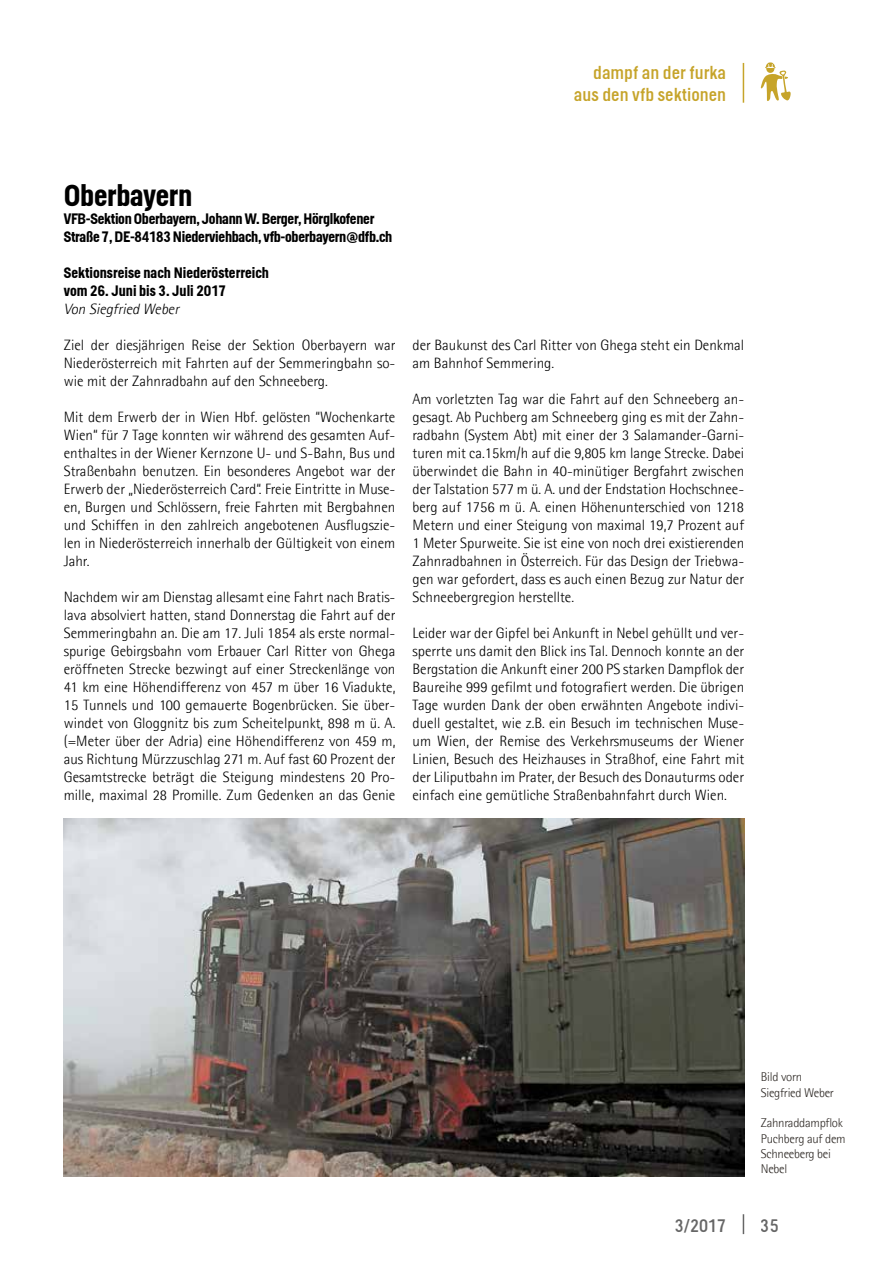
<style>
.page{position:relative;width:893px;height:1263px;background:#fff}
.page>*{position:absolute;margin:0;border:0;box-sizing:border-box;transform-origin:0 0}
.t1{font:700 30px "Helsinki";letter-spacing:-.01em;color:#000}
.t2{font:18px/21.6px "Helsinki";color:#c6a42a;text-align:right}
.t3{font:18px "Helsinki";color:#000}
.t4{font:300 15px/18px "Agfa Rotis Semisans";color:#000;text-align:justify}
.t5{font:700 15px/18px "Helsinki";letter-spacing:-.02em;color:#000}
.t6{font:700 15px/18px "Helsinki";color:#000}
.t7{font:italic 300 15px "Agfa Rotis Semisans";color:#000}
.t8{font:300 12.75px/15.5px "Agfa Rotis Semisans";letter-spacing:-.02em;color:#2e2925}
</style>
<div class="page">
<svg style="left:743px;top:1214px;width:1px;height:20px"></svg>
<hr style="left:743px;top:63px;width:1px;height:40px;background:#c6a42a">
<svg style="left:760px;top:62px;width:31px;height:39px"></svg>
<img style="left:64px;top:818px;width:680px;height:358px">
<p class="t2" style="left:574px;top:61px;width:154px">dampf an der furka aus den vfb sektionen</p>
<h1 class="t1" style="left:64px;top:177px;width:130px">Oberbayern</h1>
<p class="t5" style="left:64px;top:209px;width:330px">VFB-Sektion Oberbayern, Johann W. Berger, Hörglkofener<br>Straße 7, DE-84183 Niederviehbach, vfb-oberbayern@dfb.ch</p>
<p class="t6" style="left:64px;top:263px;width:207px">Sektionsreise nach Niederösterreich vom 26. Juni bis 3. Juli 2017</p>
<p class="t7" style="left:64px;top:300px;width:117px">Von Siegfried Weber</p>
<p class="t4" style="left:64px;top:336px;width:333px">Ziel der diesjährigen Reise der Sektion Oberbayern war Niederösterreich mit Fahrten auf der Semmeringbahn so&shy;wie mit der Zahnradbahn auf den Schneeberg.</p>
<p class="t4" style="left:64px;top:408px;width:333px">Mit dem Erwerb der in Wien Hbf. gelösten “Wochenkarte Wien“ für 7 Tage konnten wir während des gesamten Auf&shy;enthaltes in der Wiener Kernzone U- und S-Bahn, Bus und Straßenbahn benutzen. Ein besonderes Angebot war der Erwerb der „Niederösterreich Card“. Freie Eintritte in Muse&shy;en, Burgen und Schlössern, freie Fahrten mit Bergbahnen und Schiffen in den zahlreich angebotenen Ausflugszie&shy;len in Niederösterreich innerhalb der Gültigkeit von einem Jahr.</p>
<p class="t4" style="left:64px;top:588px;width:333px">Nachdem wir am Dienstag allesamt eine Fahrt nach Bratis&shy;lava absolviert hatten, stand Donnerstag die Fahrt auf der Semmeringbahn an. Die am 17. Juli 1854 als erste normal&shy;spurige Gebirgsbahn vom Erbauer Carl Ritter von Ghega eröffneten Strecke bezwingt auf einer Streckenlänge von 41 km eine Höhendifferenz von 457 m über 16 Viadukte, 15 Tunnels und 100 gemauerte Bogenbrücken. Sie über&shy;windet von Gloggnitz bis zum Scheitelpunkt, 898 m ü. A. (=Meter über der Adria) eine Höhendifferenz von 459 m, aus Richtung Mürzzuschlag 271 m. Auf fast 60 Prozent der Gesamtstrecke beträgt die Steigung mindestens 20 Pro&shy;mille, maximal 28 Promille. Zum Gedenken an das Genie</p>
<p class="t4" style="left:412px;top:336px;width:333px">der Baukunst des Carl Ritter von Ghega steht ein Denkmal am Bahnhof Semmering.</p>
<p class="t4" style="left:412px;top:390px;width:333px">Am vorletzten Tag war die Fahrt auf den Schneeberg an&shy;gesagt. Ab Puchberg am Schneeberg ging es mit der Zahn&shy;radbahn (System Abt) mit einer der 3 Salamander-Garni&shy;turen mit ca.15km/h auf die 9,805 km lange Strecke. Dabei überwindet die Bahn in 40-minütiger Bergfahrt zwischen der Talstation 577 m ü. A. und der Endstation Hochschnee&shy;berg auf 1756 m ü. A. einen Höhenunterschied von 1218<br>Metern und einer Steigung von maximal 19,7 Prozent auf 1 Meter Spurweite. Sie ist eine von noch drei existierenden Zahnradbahnen in Österreich. Für das Design der Triebwa&shy;gen war gefordert, dass es auch einen Bezug zur Natur der Schneebergregion herstellte.</p>
<p class="t4" style="left:412px;top:624px;width:333px">Leider war der Gipfel bei Ankunft in Nebel gehüllt und ver&shy;sperrte uns damit den Blick ins Tal. Dennoch konnte an der Bergstation die Ankunft einer 200 PS starken Dampflok der Baureihe 999 gefilmt und fotografiert werden. Die übrigen Tage wurden Dank der oben erwähnten Angebote indivi&shy;duell gestaltet, wie z.B. ein Besuch im technischen Muse&shy;um Wien, der Remise des Verkehrsmuseums der Wiener Linien, Besuch des Heizhauses in Straßhof, eine Fahrt mit der Liliputbahn im Prater, der Besuch des Donauturms oder einfach eine gemütliche Straßenbahnfahrt durch Wien.</p>
<p class="t8" style="left:761px;top:1069px;width:75px">Bild vorn<br>Siegfried Weber</p>
<p class="t8" style="left:761px;top:1115px;width:86px">Zahnraddampflok<br>Puchberg auf dem<br>Schneeberg bei<br>Nebel</p>
<p class="t3" style="left:674px;top:1215px;width:53px">3/2017</p>
<p class="t3" style="left:761px;top:1215px;width:19px">35</p>
</div>
